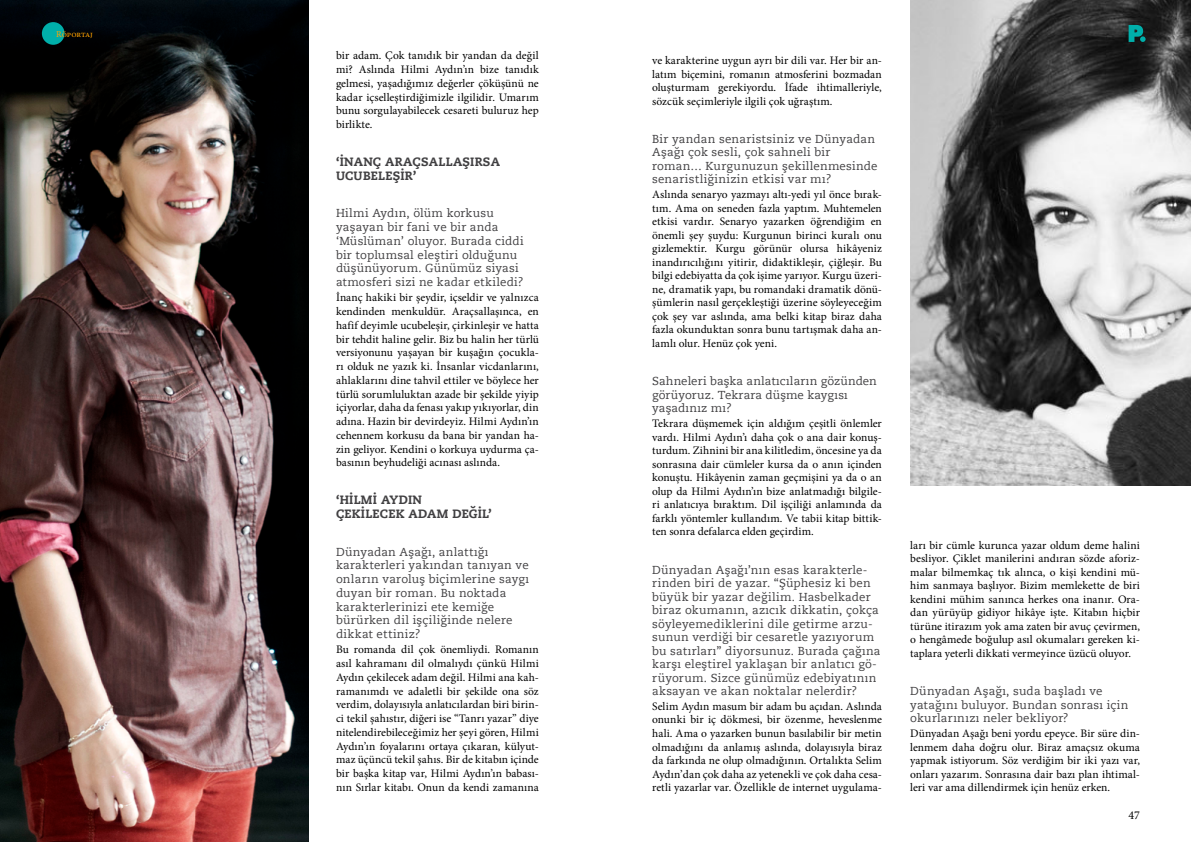
<style>
.page{position:relative;width:1191px;height:842px;background:#fff}
.page>*{position:absolute;margin:0;border:0;box-sizing:border-box;transform-origin:0 0}
.t1{font:700 12px/13.8px "Caecilia LT Std Roman";letter-spacing:.02em;color:#414042}
.t2{font:12px "Minion Pro";color:#000}
.t3{font:11.5px/13.5px "Minion Pro";letter-spacing:.01em;color:#000;text-align:justify}
.t4{font:11.5px/13.5px "Caecilia LT Std Roman";letter-spacing:.02em;color:#414042}
.t5{font:9px "Minion Pro";letter-spacing:-.005em;color:#ffa300}
</style>
<div class="page">
<img style="left:0;top:0;width:308px;height:842px">
<div style="left:42px;top:22px;width:23px;height:23px;background:#00afaa;border-radius:50%"></div>
<img style="left:910px;top:0;width:281px;height:485px">
<svg style="left:1128px;top:25px;width:17px;height:17px"></svg>
<p class="t5" style="left:56px;top:28px;width:38px">Röportaj</p>
<p class="t3" style="left:336px;top:49px;width:204px;line-height:13.8px">bir adam. Çok tanıdık bir yandan da değil mi? Aslında Hilmi Aydın’ın bize tanıdık gelmesi, yaşadığımız değerler çöküşünü ne kadar içselleştirdiğimizle ilgilidir. Umarım bunu sorgulayabilecek cesareti buluruz hep birlikte.</p>
<p class="t1" style="left:336px;top:155px;width:165px">‘İNANÇ ARAÇSALLAŞIRSA<br>UCUBELEŞİR’</p>
<p class="t4" style="left:336px;top:206px;width:189px;line-height:13.8px">Hilmi Aydın, ölüm korkusu yaşayan bir fani ve bir anda ‘Müslüman’ oluyor. Burada ciddi bir toplumsal eleştiri olduğunu düşünüyorum. Günümüz siyasi atmosferi sizi ne kadar etkiledi?</p>
<p class="t3" style="left:336px;top:291px;width:204px;line-height:13.8px">İnanç hakiki bir şeydir, içseldir ve yalnızca kendinden menkuldür. Araçsallaşınca, en hafif deyimle ucubeleşir, çirkinleşir ve hatta bir tehdit haline gelir. Biz bu halin her türlü versiyonunu yaşayan bir kuşağın çocukla&shy;rı olduk ne yazık ki. İnsanlar vicdanlarını, ahlaklarını dine tahvil ettiler ve böylece her türlü sorumluluktan azade bir şekilde yiyip içiyorlar, daha da fenası yakıp yıkıyorlar, din adına. Hazin bir devirdeyiz. Hilmi Aydın’ın cehennem korkusu da bana bir yandan ha&shy;zin geliyor. Kendini o korkuya uydurma ça&shy;basının beyhudeliği acınası aslında.</p>
<p class="t1" style="left:336px;top:493px;width:157px">‘HİLMİ AYDIN<br>ÇEKİLECEK ADAM DEĞİL’</p>
<p class="t4" style="left:336px;top:545px;width:195px;line-height:13.8px">Dünyadan Aşağı, anlattığı karakterleri yakından tanıyan ve onların varoluş biçimlerine saygı duyan bir roman. Bu noktada karakterlerinizi ete kemiğe bürürken dil işçiliğinde nelere dikkat ettiniz?</p>
<p class="t3" style="left:336px;top:643px;width:204px;line-height:13.8px">Bu romanda dil çok önemliydi. Romanın asıl kahramanı dil olmalıydı çünkü Hilmi Aydın çekilecek adam değil. Hilmi ana kah&shy;ramanımdı ve adaletli bir şekilde ona söz verdim, dolayısıyla anlatıcılardan biri birin&shy;ci tekil şahıstır, diğeri ise “Tanrı yazar” diye nitelendirebileceğimiz her şeyi gören, Hilmi Aydın’ın foyalarını ortaya çıkaran, külyut&shy;maz üçüncü tekil şahıs. Bir de kitabın içinde bir başka kitap var, Hilmi Aydın’ın babası&shy;nın Sırlar kitabı. Onun da kendi zamanına</p>
<p class="t3" style="left:652px;top:54px;width:231px">ve karakterine uygun ayrı bir dili var. Her bir an&shy;latım biçemini, romanın atmosferini bozmadan oluşturmam gerekiyordu. İfade ihtimalleriyle, sözcük seçimleriyle ilgili çok uğraştım.</p>
<p class="t4" style="left:652px;top:132px;width:227px">Bir yandan senaristsiniz ve Dünyadan Aşağı çok sesli, çok sahneli bir roman… Kurgunuzun şekillenmesinde senaristliğinizin etkisi var mı?</p>
<p class="t3" style="left:652px;top:188px;width:231px">Aslında senaryo yazmayı altı-yedi yıl önce bırak&shy;tım. Ama on seneden fazla yaptım. Muhtemelen etkisi vardır. Senaryo yazarken öğrendiğim en önemli şey şuydu: Kurgunun birinci kuralı onu gizlemektir. Kurgu görünür olursa hikâyeniz inandırıcılığını yitirir, didaktikleşir, çiğleşir. Bu bilgi edebiyatta da çok işime yarıyor. Kurgu üzeri&shy;ne, dramatik yapı, bu romandaki dramatik dönü&shy;şümlerin nasıl gerçekleştiği üzerine söyleyeceğim çok şey var aslında, ama belki kitap biraz daha fazla okunduktan sonra bunu tartışmak daha an&shy;lamlı olur. Henüz çok yeni.</p>
<p class="t4" style="left:652px;top:374px;width:226px">Sahneleri başka anlatıcıların gözünden görüyoruz. Tekrara düşme kaygısı yaşadınız mı?</p>
<p class="t3" style="left:652px;top:417px;width:231px">Tekrara düşmemek için aldığım çeşitli önlemler vardı. Hilmi Aydın’ı daha çok o ana dair konuş&shy;turdum. Zihnini bir ana kilitledim, öncesine ya da sonrasına dair cümleler kursa da o anın içinden konuştu. Hikâyenin zaman geçmişini ya da o an olup da Hilmi Aydın’ın bize anlatmadığı bilgile&shy;ri anlatıcıya bıraktım. Dil işçiliği anlamında da farklı yöntemler kullandım. Ve tabii kitap bittik&shy;ten sonra defalarca elden geçirdim.</p>
<p class="t4" style="left:652px;top:563px;width:230px">Dünyadan Aşağı’nın esas karakterle&shy;rinden biri de yazar. “Şüphesiz ki ben büyük bir yazar değilim. Hasbelkader biraz okumanın, azıcık dikkatin, çokça söyleyemediklerini dile getirme arzu&shy;sunun verdiği bir cesaretle yazıyorum bu satırları” diyorsunuz. Burada çağına karşı eleştirel yaklaşan bir anlatıcı gö&shy;rüyorum. Sizce günümüz edebiyatının aksayan ve akan noktalar nelerdir?</p>
<p class="t3" style="left:652px;top:700px;width:231px">Selim Aydın masum bir adam bu açıdan. Aslında onunki bir iç dökmesi, bir özenme, heveslenme hali. Ama o yazarken bunun basılabilir bir metin olmadığını da anlamış aslında, dolayısıyla biraz da farkında ne olup olmadığının. Ortalıkta Selim Aydın’dan çok daha az yetenekli ve çok daha cesa&shy;retli yazarlar var. Özellikle de internet uygulama-</p>
<p class="t3" style="left:910px;top:538px;width:231px">ları bir cümle kurunca yazar oldum deme halini besliyor. Çiklet manilerini andıran sözde aforiz&shy;malar bilmemkaç tık alınca, o kişi kendini mü&shy;him sanmaya başlıyor. Bizim memlekette de biri kendini mühim sanınca herkes ona inanır. Ora&shy;dan yürüyüp gidiyor hikâye işte. Kitabın hiçbir türüne itirazım yok ama zaten bir avuç çevirmen, o hengâmede boğulup asıl okumaları gereken ki&shy;taplara yeterli dikkati vermeyince üzücü oluyor.</p>
<p class="t4" style="left:910px;top:684px;width:220px">Dünyadan Aşağı, suda başladı ve yatağını buluyor. Bundan sonrası için okurlarınızı neler bekliyor?</p>
<p class="t3" style="left:910px;top:727px;width:231px">Dünyadan Aşağı beni yordu epeyce. Bir süre din&shy;lenmem daha doğru olur. Biraz amaçsız okuma yapmak istiyorum. Söz verdiğim bir iki yazı var, onları yazarım. Sonrasına dair bazı plan ihtimal&shy;leri var ama dillendirmek için henüz erken.</p>
<p class="t2" style="left:1128px;top:807px;width:13px">47</p>
</div>
